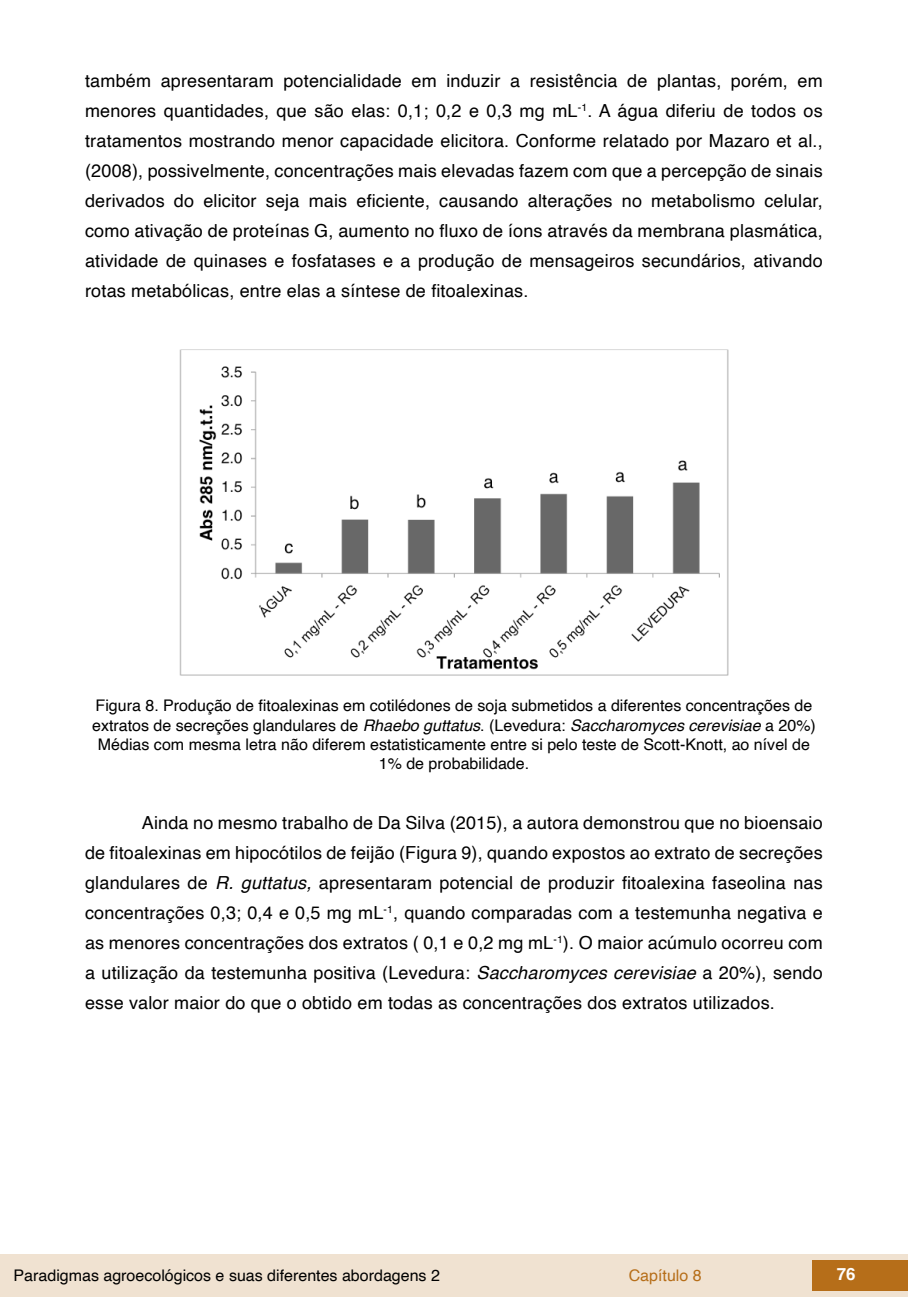
<style>
.page{position:relative;width:908px;height:1304px;background:#fff}
.page>*{position:absolute;margin:0;border:0;box-sizing:border-box;transform-origin:0 0}
.t1{font:18px/30px "Helvetica";letter-spacing:.01em;color:#000;text-align:justify}
.t2{font:700 16.8px "Helvetica";color:#fff}
.t3{font:16px/19.2px "Helvetica";color:#000;text-align:center}
.t4{font:16px "Helvetica";color:#b66e19}
.s1{font-style:italic}
</style>
<div class="page">
<div style="left:0;top:1254px;width:906px;height:43px;background:#f0e2d1"></div>
<div style="left:812px;top:1261px;width:95px;height:30px;background:#b66e19"></div>
<img style="left:179px;top:349px;width:550px;height:327px">
<p class="t1" style="left:85px;top:66px;width:738px">também apresentaram potencialidade em induzir a resistência de plantas, porém, em menores quantidades, que são elas: 0,1; 0,2 e 0,3 mg mL<sup>-1</sup>. A água diferiu de todos os tratamentos mostrando menor capacidade elicitora. Conforme relatado por Mazaro et al., (2008), possivelmente, concentrações mais elevadas fazem com que a percepção de sinais derivados do elicitor seja mais eficiente, causando alterações no metabolismo celular, como ativação de proteínas G, aumento no fluxo de íons através da membrana plasmática, atividade de quinases e fosfatases e a produção de mensageiros secundários, ativando rotas metabólicas, entre elas a síntese de fitoalexinas.</p>
<p class="t3" style="left:92px;top:697px;width:725px">Figura 8. Produção de fitoalexinas em cotilédones de soja submetidos a diferentes concentrações de extratos de secreções glandulares de <span class="s1">Rhaebo guttatus</span>. (Levedura: <span class="s1">Saccharomyces cerevisiae</span> a 20%)<br>Médias com mesma letra não diferem estatisticamente entre si pelo teste de Scott-Knott, ao nível de 1% de probabilidade.</p>
<p class="t1" style="left:85px;top:808px;width:738px;text-indent:57px">Ainda no mesmo trabalho de Da Silva (2015), a autora demonstrou que no bioensaio de fitoalexinas em hipocótilos de feijão (Figura 9), quando expostos ao extrato de secreções glandulares de <span class="s1">R. guttatus,</span> apresentaram potencial de produzir fitoalexina faseolina nas concentrações 0,3; 0,4 e 0,5 mg mL<sup>-1</sup>, quando comparadas com a testemunha negativa e as menores concentrações dos extratos ( 0,1 e 0,2 mg mL<sup>-1</sup>). O maior acúmulo ocorreu com a utilização da testemunha positiva (Levedura: <span class="s1">Saccharomyces cerevisiae</span> a 20%), sendo esse valor maior do que o obtido em todas as concentrações dos extratos utilizados.</p>
<p class="t3" style="left:14px;top:1266px;width:427px">Paradigmas agroecológicos e suas diferentes abordagens 2</p>
<p class="t4" style="left:628px;top:1263px;width:74px">Capítulo 8</p>
<p class="t2" style="left:836px;top:1264px;width:20px">76</p>
</div>
